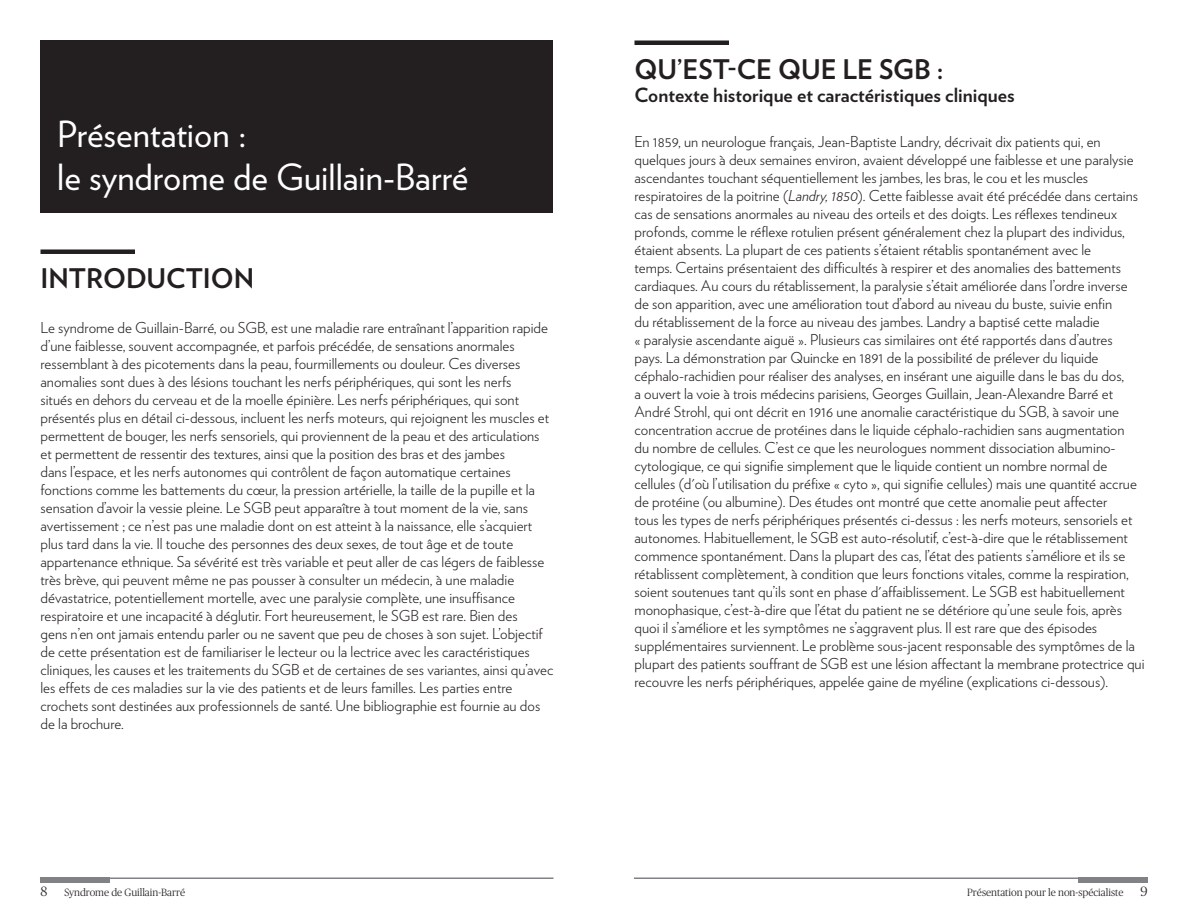
<style>
.page{position:relative;width:1188px;height:918px;background:#fff}
.page>*{position:absolute;margin:0;border:0;box-sizing:border-box;transform-origin:0 0}
.t1{font:36px/43.2px "Verlag";color:#fff}
.t2{font:700 27px "Verlag";color:#231f20}
.t3{font:700 19.5px "Verlag";color:#231f20}
.t4{font:300 15px/18px "Verlag";color:#231f20}
.t5{font:300 13.5px "Publico Headline";color:#231f20}
.t6{font:300 10.5px "Publico Headline";color:#231f20}
.s1{font-size:13.5px}
.s2{font-style:italic}
</style>
<div class="page">
<div style="left:40px;top:40px;width:514px;height:173px;background:#231f20"></div>
<div style="left:1078px;top:878px;width:70px;height:5px;background:#808285"></div>
<hr style="left:634px;top:878px;width:514px;height:1px;background:#808285">
<div style="left:40px;top:878px;width:70px;height:5px;background:#808285"></div>
<hr style="left:40px;top:878px;width:514px;height:1px;background:#808285">
<div style="left:40px;top:249px;width:95px;height:5px;background:#231f20"></div>
<div style="left:634px;top:40px;width:95px;height:5px;background:#231f20"></div>
<p class="t1" style="left:57px;top:110px;width:413px">Présentation :<br>le syndrome de Guillain-Barré</p>
<p class="t2" style="left:40px;top:257px;width:215px">INTRODUCTION</p>
<p class="t4" style="left:40px;top:317px;width:514px">Le syndrome de Guillain-Barré, ou SGB, est une maladie rare entraînant l’apparition rapide d’une faiblesse, souvent accompagnée, et parfois précédée, de sensations anormales ressemblant à des picotements dans la peau, fourmillements ou douleur. Ces diverses anomalies sont dues à des lésions touchant les nerfs périphériques, qui sont les nerfs<br>situés en dehors du cerveau et de la moelle épinière. Les nerfs périphériques, qui sont présentés plus en détail ci-dessous, incluent les nerfs moteurs, qui rejoignent les muscles et permettent de bouger, les nerfs sensoriels, qui proviennent de la peau et des articulations et permettent de ressentir des textures, ainsi que la position des bras et des jambes<br>dans l’espace, et les nerfs autonomes qui contrôlent de façon automatique certaines fonctions comme les battements du cœur, la pression artérielle, la taille de la pupille et la sensation d’avoir la vessie pleine. Le SGB peut apparaître à tout moment de la vie, sans avertissement ; ce n’est pas une maladie dont on est atteint à la naissance, elle s’acquiert plus tard dans la vie. Il touche des personnes des deux sexes, de tout âge et de toute appartenance ethnique. Sa sévérité est très variable et peut aller de cas légers de faiblesse très brève, qui peuvent même ne pas pousser à consulter un médecin, à une maladie dévastatrice, potentiellement mortelle, avec une paralysie complète, une insuffisance respiratoire et une incapacité à déglutir. Fort heureusement, le SGB est rare. Bien des<br>gens n’en ont jamais entendu parler ou ne savent que peu de choses à son sujet. L’objectif de cette présentation est de familiariser le lecteur ou la lectrice avec les caractéristiques cliniques, les causes et les traitements du SGB et de certaines de ses variantes, ainsi qu’avec les effets de ces maladies sur la vie des patients et de leurs familles. Les parties entre crochets sont destinées aux professionnels de santé. Une bibliographie est fournie au dos de la brochure.</p>
<p class="t6" style="left:41px;top:885px;width:146px"><span class="s1">8</span> Syndrome de Guillain-Barré</p>
<p class="t2" style="left:634px;top:48px;width:311px">QU’EST-CE QUE LE SGB :</p>
<p class="t3" style="left:634px;top:80px;width:382px">Contexte historique et caractéristiques cliniques</p>
<p class="t4" style="left:634px;top:132px;width:512px">En 1859, un neurologue français, Jean-Baptiste Landry, décrivait dix patients qui, en quelques jours à deux semaines environ, avaient développé une faiblesse et une paralysie ascendantes touchant séquentiellement les jambes, les bras, le cou et les muscles respiratoires de la poitrine (<span class="s2">Landry, 1850</span>). Cette faiblesse avait été précédée dans certains cas de sensations anormales au niveau des orteils et des doigts. Les réflexes tendineux profonds, comme le réflexe rotulien présent généralement chez la plupart des individus, étaient absents. La plupart de ces patients s’étaient rétablis spontanément avec le<br>temps. Certains présentaient des difficultés à respirer et des anomalies des battements cardiaques. Au cours du rétablissement, la paralysie s’était améliorée dans l’ordre inverse de son apparition, avec une amélioration tout d’abord au niveau du buste, suivie enfin<br>du rétablissement de la force au niveau des jambes. Landry a baptisé cette maladie<br>« paralysie ascendante aiguë ». Plusieurs cas similaires ont été rapportés dans d’autres pays. La démonstration par Quincke en 1891 de la possibilité de prélever du liquide céphalo-rachidien pour réaliser des analyses, en insérant une aiguille dans le bas du dos,<br>a ouvert la voie à trois médecins parisiens, Georges Guillain, Jean-Alexandre Barré et André Strohl, qui ont décrit en 1916 une anomalie caractéristique du SGB, à savoir une concentration accrue de protéines dans le liquide céphalo-rachidien sans augmentation<br>du nombre de cellules. C’est ce que les neurologues nomment dissociation albumino&shy;cytologique, ce qui signifie simplement que le liquide contient un nombre normal de cellules (d'où l’utilisation du préfixe « cyto », qui signifie cellules) mais une quantité accrue de protéine (ou albumine). Des études ont montré que cette anomalie peut affecter<br>tous les types de nerfs périphériques présentés ci-dessus : les nerfs moteurs, sensoriels et autonomes. Habituellement, le SGB est auto-résolutif, c’est-à-dire que le rétablissement commence spontanément. Dans la plupart des cas, l’état des patients s’améliore et ils se rétablissent complètement, à condition que leurs fonctions vitales, comme la respiration, soient soutenues tant qu’ils sont en phase d'affaiblissement. Le SGB est habituellement monophasique, c’est-à-dire que l’état du patient ne se détériore qu’une seule fois, après quoi il s’améliore et les symptômes ne s’aggravent plus. Il est rare que des épisodes supplémentaires surviennent. Le problème sous-jacent responsable des symptômes de la plupart des patients souffrant de SGB est une lésion affectant la membrane protectrice qui recouvre les nerfs périphériques, appelée gaine de myéline (explications ci-dessous).</p>
<p class="t6" style="left:967px;top:885px;width:158px">Présentation pour le non-spécialiste</p>
<p class="t5" style="left:1140px;top:882px;width:9px">9</p>
</div>
